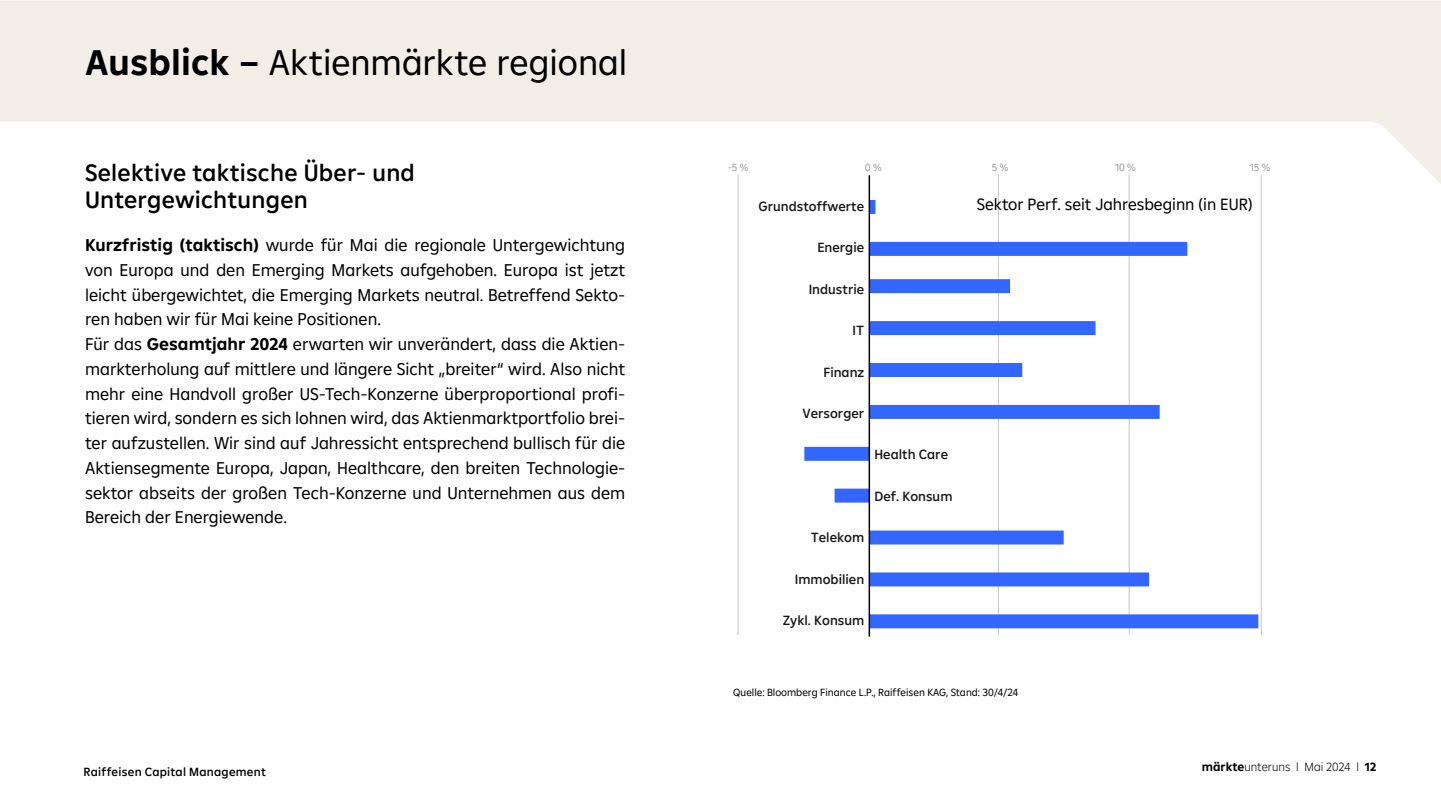
<style>
.page{position:relative;width:1441px;height:810px;background:#fff}
.page>*{position:absolute;margin:0;border:0;box-sizing:border-box;transform-origin:0 0}
.t1{font:36px "Amalia";color:#000}
.t2{font:500 24px/27px "Amalia";letter-spacing:.01em;color:#000}
.Default{font:17.25px/24.8px "Amalia";color:#000;text-align:justify}
.body{font:16.5px "Amalia";color:#000}
.t3{font:500 13.5px "Amalia";color:#19161a}
.t4{font:500 12px "Amalia";letter-spacing:.02em;color:#000}
.t5{font:300 12px "Amalia";color:#000}
.t6{font:10.5px "Amalia";color:#000}
.t7{font:10.5px "Amalia";color:#9c9b9b}
.s1{font-weight:700}
</style>
<div class="page">
<svg style="left:0;top:0;width:1441px;height:190px;fill:#f2ede6"></svg>
<hr style="left:1261px;top:174px;width:1px;height:461px;background:#c7c6c5">
<hr style="left:998px;top:174px;width:1px;height:461px;background:#c7c6c5">
<hr style="left:1128px;top:174px;width:1px;height:461px;background:#c7c6c5">
<svg style="left:804px;top:200px;width:454px;height:428px"></svg>
<hr style="left:738px;top:174px;width:1px;height:461px;background:#c7c6c5">
<hr style="left:868px;top:175px;width:2px;height:462px;background:#000">
<p class="t1" style="left:85px;top:39px;width:544px"><span class="s1">Ausblick –</span> Aktienmärkte regional</p>
<p class="t2" style="left:85px;top:158px;width:331px">Selektive taktische Über- und<br>Untergewichtungen</p>
<p class="Default" style="left:85px;top:232px;width:542px"><span class="s1">Kurzfristig (taktisch)</span> wurde für Mai die regionale Untergewichtung von Europa und den Emerging Markets aufgehoben. Europa ist jetzt leicht übergewichtet, die Emerging Markets neutral. Betreffend Sekto&shy;ren haben wir für Mai keine Positionen.</p>
<p class="Default" style="left:85px;top:331px;width:542px">Für das <span class="s1">Gesamtjahr 2024</span> erwarten wir unverändert, dass die Aktien&shy;markterholung auf mittlere und längere Sicht „breiter“ wird. Also nicht mehr eine Handvoll großer US-Tech-Konzerne überproportional profi&shy;tieren wird, sondern es sich lohnen wird, das Aktienmarktportfolio brei&shy;ter aufzustellen. Wir sind auf Jahressicht entsprechend bullisch für die Aktiensegmente Europa, Japan, Healthcare, den breiten Technologie&shy;sektor abseits der großen Tech-Konzerne und Unternehmen aus dem Bereich der Energiewende.</p>
<p class="t4" style="left:84px;top:764px;width:184px">Raiffeisen Capital Management</p>
<p class="t7" style="left:727px;top:161px;width:22px">-5 %</p>
<p class="t7" style="left:865px;top:161px;width:18px">0 %</p>
<p class="t7" style="left:991px;top:161px;width:18px">5 %</p>
<p class="t7" style="left:1115px;top:161px;width:22px">10 %</p>
<p class="t7" style="left:1250px;top:161px;width:22px">15 %</p>
<p class="t3" style="left:758px;top:197px;width:107px">Grundstoffwerte</p>
<p class="body" style="left:976px;top:194px;width:277px">Sektor Perf. seit Jahresbeginn (in EUR)</p>
<p class="t3" style="left:817px;top:239px;width:48px">Energie</p>
<p class="t3" style="left:808px;top:280px;width:57px">Industrie</p>
<p class="t3" style="left:852px;top:322px;width:13px">IT</p>
<p class="t3" style="left:823px;top:363px;width:42px">Finanz</p>
<p class="t3" style="left:802px;top:405px;width:63px">Versorger</p>
<p class="t3" style="left:874px;top:445px;width:75px">Health Care</p>
<p class="t3" style="left:874px;top:487px;width:80px">Def. Konsum</p>
<p class="t3" style="left:811px;top:528px;width:55px">Telekom</p>
<p class="t3" style="left:795px;top:570px;width:71px">Immobilien</p>
<p class="t3" style="left:783px;top:612px;width:83px">Zykl. Konsum</p>
<p class="t6" style="left:733px;top:686px;width:287px">Quelle: Bloomberg Finance L.P., Raiffeisen KAG, Stand: 30/4/24</p>
<p class="t5" style="left:1202px;top:759px;width:176px"><span class="s1">märkte</span>unteruns l Mai 2024 l <span class="s1">12</span></p>
</div>
